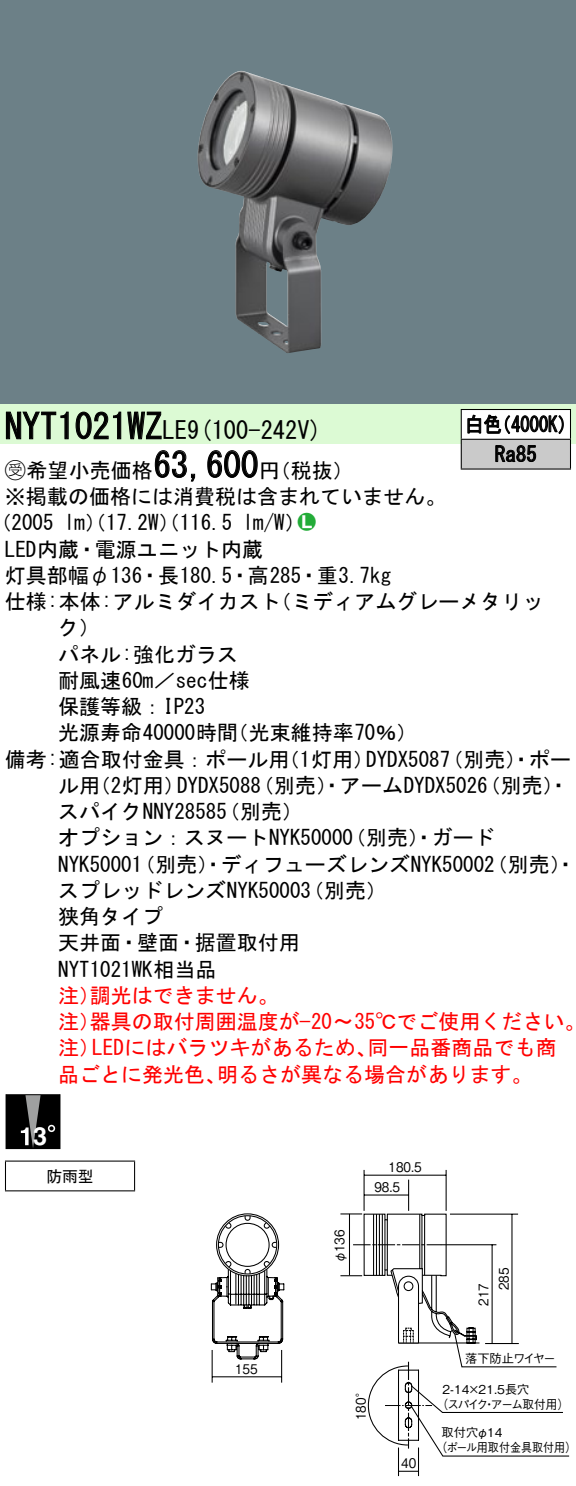
<style>
.page{position:relative;width:576px;height:1486px;background:#fff}
.page>*{position:absolute;margin:0;border:0;box-sizing:border-box;transform-origin:0 0}
.t1{font:35px "MS Gothic";color:#000}
.t2{font:700 25.2px "Helvetica LT Std";color:#fff}
.t3{font:24.5px "MS Gothic";color:#000}
.t4{font:21px/26.2px "MS Gothic";color:#000}
.t5{font:21px/26.2px "MS Gothic";color:#f00}
.t6{font:21px/29.8px "MS Gothic";color:#000;scale:.88 1}
.t7{font:21px "Ford Classification 1";color:#23ac38}
.t8{font:15.75px "MS Gothic";color:#000}
.t9{font:13.3px/19.2px "Gothic BBB Pro Medium 90 pv RKSJ H";color:#000;scale:.9 1}
.t10{font:12.25px/14.7px "Gothic BBB Pro Medium 90 pv RKSJ H";color:#000}
.t11{font:12.25px "Gothic BBB Pro Medium 90 pv RKSJ H";letter-spacing:-.095em;color:#000}
.t12{font:12.25px "Gothic BBB Pro Medium 90 pv RKSJ H";color:#000;scale:.95 1}
.s1{font-size:24.5px}
.s2{font-family:"Ford Classification 1"}
.s3{color:#fff}
</style>
<div class="page">
<div style="left:0;top:0;width:575px;height:404px;background:#6c8087"></div>
<img style="left:197px;top:71px;width:195px;height:282px">
<div style="left:0;top:404px;width:575px;height:40px;background:#dcfad4"></div>
<svg style="left:6px;top:411px;width:63px;height:29px"></svg>
<svg style="left:75px;top:411px;width:87px;height:29px"></svg>
<svg style="left:154px;top:450px;width:42px;height:32px"></svg>
<svg style="left:207px;top:450px;width:51px;height:28px"></svg>
<div style="left:6px;top:1094px;width:54px;height:54px;background:#000"></div>
<svg style="left:21px;top:1096px;width:20px;height:51px"></svg>
<svg style="left:48px;top:1125px;width:7px;height:7px"></svg>
<div style="left:6px;top:1094px;width:54px;height:55px;border:1px solid #000"></div>
<hr style="left:5px;top:1160px;width:130px;height:1px;background:#000">
<svg style="left:5px;top:1161px;width:1px;height:29px"></svg>
<svg style="left:134px;top:1161px;width:1px;height:29px"></svg>
<hr style="left:5px;top:1190px;width:130px;height:1px;background:#000">
<div style="left:461px;top:409px;width:109px;height:30px;background:#fff"></div>
<div style="left:461px;top:439px;width:109px;height:30px;background:#cacaca"></div>
<hr style="left:460px;top:409px;width:110px;height:1px;background:#000">
<hr style="left:569px;top:410px;width:2px;height:29px;background:#000">
<hr style="left:460px;top:439px;width:110px;height:1px;background:#000">
<svg style="left:460px;top:410px;width:1px;height:58px"></svg>
<hr style="left:569px;top:440px;width:2px;height:28px;background:#000">
<hr style="left:460px;top:468px;width:110px;height:2px;background:#000">
<svg style="left:467px;top:414px;width:96px;height:20px"></svg>
<svg style="left:495px;top:445px;width:41px;height:17px"></svg>
<hr style="left:281px;top:1350px;width:1px;height:32px;background:#000">
<hr style="left:211px;top:1350px;width:2px;height:32px;background:#000">
<hr style="left:212px;top:1376px;width:69px;height:1px;background:#000">
<hr style="left:364px;top:1194px;width:44px;height:1px;background:#000">
<hr style="left:364px;top:1174px;width:82px;height:1px;background:#000">
<hr style="left:363px;top:1170px;width:1px;height:41px;background:#000">
<hr style="left:445px;top:1170px;width:1px;height:41px;background:#000">
<hr style="left:408px;top:1179px;width:1px;height:32px;background:#000">
<svg style="left:211px;top:1213px;width:73px;height:146px"></svg>
<svg style="left:340px;top:1213px;width:230px;height:263px"></svg>
<h1 class="t1" style="left:5px;top:409px;width:184px">NYT1021WZ<span class="s1">LE</span></h1>
<p class="t6" style="left:494px;top:409px;width:49px;text-indent:-30px">白色<br>Ra85</p>
<p class="t6" style="left:492px;top:409px;width:96px">（4000 (K</p>
<p class="t3" style="left:187px;top:418px;width:136px">(9 100-242 (V</p>
<h1 class="t1" style="left:153px;top:447px;width:106px">63,600</h1>
<p class="t4" style="left:5px;top:457px;width:442px"><span class="s2">B</span>希望小売価格<br>※掲載の価格には消費税は含まれていません。</p>
<p class="t7" style="left:298px;top:511px;width:19px">2<span class="s3">7</span></p>
<p class="t4" style="left:259px;top:457px;width:96px">（円税抜(</p>
<p class="t4" style="left:243px;top:509px;width:64px">l m (W/</p>
<p class="t4" style="left:-9px;top:509px;width:65px">（2005</p>
<p class="t4" style="left:5px;top:536px;width:259px">LED内蔵・電源ユニット内蔵</p>
<p class="t4" style="left:5px;top:562px;width:387px">灯具部幅φ136・長180.5・高285・重3.7kg</p>
<p class="t4" style="left:270px;top:588px;width:275px">（ミディアムグレーメタリッ</p>
<p class="t4" style="left:64px;top:509px;width:169px">lm）（17.2 ）（W 116.5</p>
<p class="t4" style="left:5px;top:588px;width:277px">仕様:本体:アルミダイカスト</p>
<p class="t4" style="left:58px;top:614px;width:43px">ク(</p>
<p class="t4" style="left:58px;top:641px;width:181px">パネル:強化ガラス</p>
<p class="t4" style="left:58px;top:667px;width:193px">耐風速60 ／m sec仕様</p>
<p class="t4" style="left:58px;top:693px;width:148px">保護等級：IP23</p>
<p class="t4" style="left:227px;top:719px;width:191px">（光束維持率70％(</p>
<p class="t4" style="left:58px;top:719px;width:181px">光源寿命40000時間</p>
<p class="t4" style="left:5px;top:746px;width:286px">備考:適合取付金具：ポール用</p>
<p class="t4" style="left:442px;top:746px;width:130px">（別売）・ポー</p>
<p class="t4" style="left:279px;top:746px;width:97px">（1灯用）</p>
<p class="t4" style="left:366px;top:746px;width:85px">DYDX5087</p>
<p class="t4" style="left:253px;top:772px;width:236px">（別売）・アームDYDX5026</p>
<p class="t4" style="left:479px;top:772px;width:91px">（別売・(</p>
<p class="t4" style="left:90px;top:772px;width:97px">（2灯用）</p>
<p class="t4" style="left:177px;top:772px;width:85px">DYDX5088</p>
<p class="t4" style="left:58px;top:772px;width:43px">ル用</p>
<p class="t4" style="left:219px;top:798px;width:85px">（別売(</p>
<p class="t4" style="left:58px;top:798px;width:170px">スパイクNNY28585</p>
<p class="t4" style="left:58px;top:824px;width:296px">オプション：スヌートNYK50000</p>
<p class="t4" style="left:345px;top:824px;width:151px">（別売）・ガード</p>
<p class="t4" style="left:58px;top:851px;width:85px">NYK50001</p>
<p class="t4" style="left:134px;top:851px;width:362px">（別売）・ディフューズレンズNYK50002</p>
<p class="t4" style="left:486px;top:851px;width:91px">（別売・(</p>
<p class="t4" style="left:58px;top:877px;width:254px">スプレッドレンズNYK50003狭角タイプ<br>天井面・壁面・据置取付用<br>NYT1021WK相当品</p>
<p class="t5" style="left:90px;top:982px;width:190px">調光はできません。</p>
<p class="t4" style="left:303px;top:877px;width:85px">（別売(</p>
<p class="t5" style="left:90px;top:982px;width:497px;text-indent:-32px">注）<br>器具の取付周囲温度が−20〜35℃でご使用ください。</p>
<p class="t5" style="left:58px;top:1008px;width:43px">注）</p>
<p class="t5" style="left:92px;top:1034px;width:286px">LEDにはバラツキがあるため、</p>
<p class="t5" style="left:367px;top:1034px;width:190px">同一品番商品でも商</p>
<p class="t5" style="left:58px;top:1034px;width:43px">注）</p>
<p class="t5" style="left:58px;top:1061px;width:169px">品ごとに発光色、</p>
<p class="t5" style="left:217px;top:1061px;width:317px">明るさが異なる場合があります。</p>
<p class="t2" style="left:33px;top:1121px;width:16px">3</p>
<p class="t8" style="left:46px;top:1168px;width:49px">防雨型</p>
<p class="t9" style="left:235px;top:1357px;width:27px">155</p>
<p class="t9" style="left:328px;top:1262px;width:38px;rotate:-90deg">φ136</p>
<p class="t9" style="left:374px;top:1156px;width:54px;text-indent:14px">180.5<br>98.5</p>
<p class="t9" style="left:349px;top:1420px;width:40px;rotate:-90deg">180°</p>
<p class="t9" style="left:401px;top:1452px;width:18px">40</p>
<p class="t9" style="left:472px;top:1290px;width:27px;text-indent:-16px;rotate:-90deg">217<br>285</p>
<p class="t11" style="left:465px;top:1348px;width:92px">落下防止ワイヤー</p>
<p class="t10" style="left:436px;top:1380px;width:135px;text-indent:6px">2-14×21.5長穴<br>（スパイクアーム取付用(</p>
<p class="t12" style="left:483px;top:1394px;width:14px">・</p>
<p class="t10" style="left:435px;top:1423px;width:144px;text-indent:6px">取付穴φ14<br>（ポール用取付金具取付用(</p>
</div>
